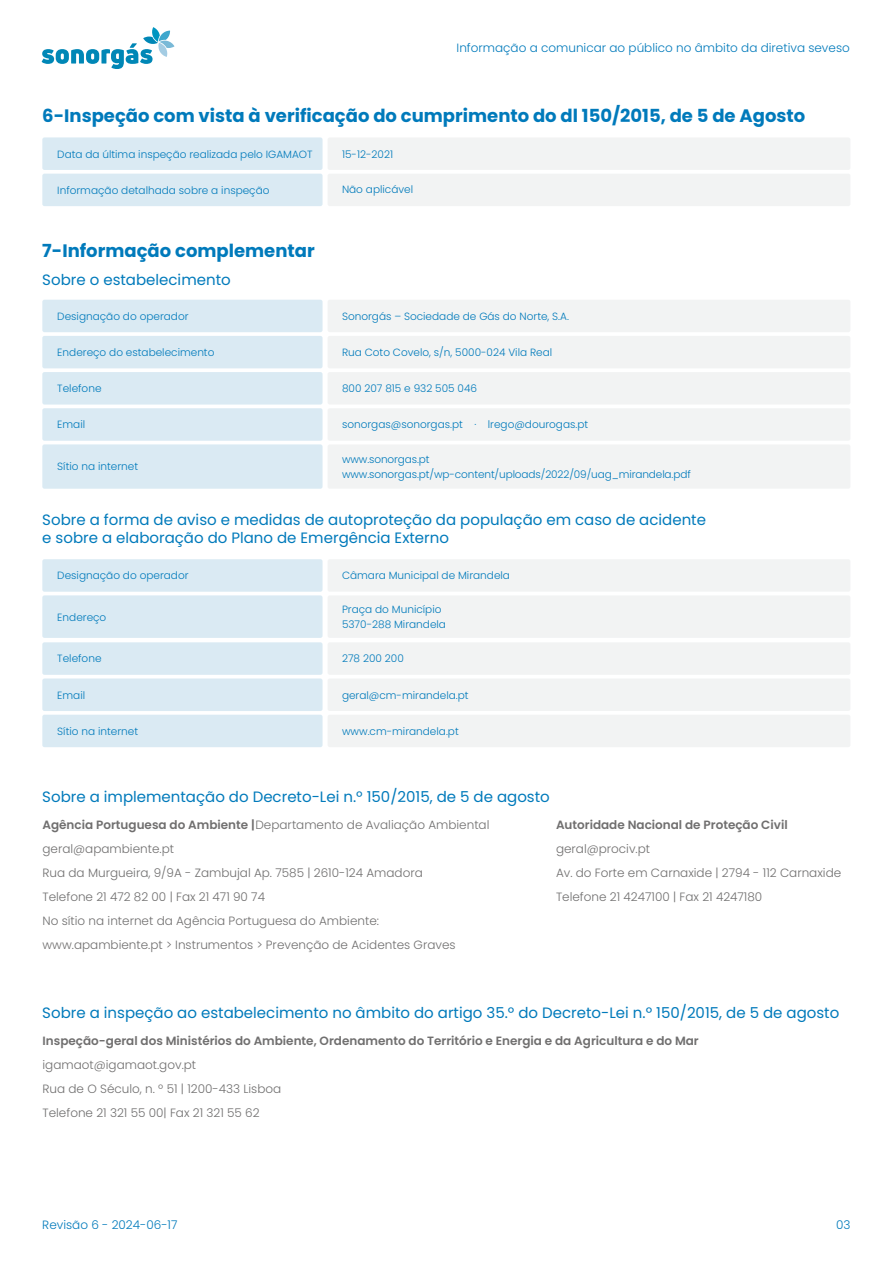
<style>
.page{position:relative;width:893px;height:1263px;background:#fff}
.page>*{position:absolute;margin:0;border:0;box-sizing:border-box;transform-origin:0 0}
.t1{font:700 18px "Poppins";color:#007abb}
.t2{font:15px/18px "Poppins";color:#007abb}
.t3{font:300 12px/24px "Poppins";color:#706f6f}
.t4{font:600 12px "Poppins";color:#706f6f}
.t5{font:300 12px "Poppins";color:#007abb}
.t6{font:300 10.5px/15px "Poppins";color:#007abb}
.s1{font-weight:600}
</style>
<div class="page">
<div style="left:42px;top:174px;width:281px;height:32px;background:#daeaf3;border-radius:2px"></div>
<div style="left:328px;top:174px;width:522px;height:32px;background:#f2f3f3;border-radius:2px"></div>
<svg style="left:42px;top:27px;width:132px;height:42px"></svg>
<div style="left:42px;top:137px;width:281px;height:33px;background:#daeaf3;border-radius:2px"></div>
<div style="left:328px;top:137px;width:522px;height:33px;background:#f2f3f3;border-radius:2px"></div>
<div style="left:42px;top:300px;width:281px;height:32px;background:#daeaf3;border-radius:2px"></div>
<div style="left:328px;top:300px;width:522px;height:32px;background:#f2f3f3;border-radius:2px"></div>
<div style="left:42px;top:336px;width:281px;height:32px;background:#daeaf3;border-radius:2px"></div>
<div style="left:328px;top:336px;width:522px;height:32px;background:#f2f3f3;border-radius:2px"></div>
<div style="left:42px;top:372px;width:281px;height:33px;background:#daeaf3;border-radius:2px"></div>
<div style="left:328px;top:372px;width:522px;height:33px;background:#f2f3f3;border-radius:2px"></div>
<div style="left:42px;top:408px;width:281px;height:33px;background:#daeaf3;border-radius:2px"></div>
<div style="left:328px;top:408px;width:522px;height:33px;background:#f2f3f3;border-radius:2px"></div>
<div style="left:42px;top:559px;width:281px;height:33px;background:#daeaf3;border-radius:2px"></div>
<div style="left:328px;top:559px;width:522px;height:33px;background:#f2f3f3;border-radius:2px"></div>
<div style="left:42px;top:595px;width:281px;height:43px;background:#daeaf3;border-radius:2px"></div>
<div style="left:328px;top:595px;width:522px;height:43px;background:#f2f3f3;border-radius:2px"></div>
<div style="left:42px;top:642px;width:281px;height:33px;background:#daeaf3;border-radius:2px"></div>
<div style="left:328px;top:642px;width:522px;height:33px;background:#f2f3f3;border-radius:2px"></div>
<div style="left:42px;top:678px;width:281px;height:33px;background:#daeaf3;border-radius:2px"></div>
<div style="left:328px;top:678px;width:522px;height:33px;background:#f2f3f3;border-radius:2px"></div>
<div style="left:42px;top:715px;width:281px;height:32px;background:#daeaf3;border-radius:2px"></div>
<div style="left:328px;top:715px;width:522px;height:32px;background:#f2f3f3;border-radius:2px"></div>
<div style="left:42px;top:444px;width:281px;height:45px;background:#daeaf3;border-radius:2px"></div>
<div style="left:328px;top:444px;width:522px;height:45px;background:#f2f3f3;border-radius:2px"></div>
<p class="t5" style="left:457px;top:41px;width:395px">Informação a comunicar ao público no âmbito da diretiva seveso</p>
<h1 class="t1" style="left:42px;top:106px;width:764px">6-Inspeção com vista à verificação do cumprimento do dl 150/2015, de 5 de Agosto</h1>
<p class="t6" style="left:57px;top:146px;width:257px">Data da última inspeção realizada pelo IGAMAOT</p>
<p class="t6" style="left:57px;top:183px;width:214px">Informação detalhada sobre a inspeção</p>
<h1 class="t1" style="left:42px;top:240px;width:274px">7-Informação complementar</h1>
<h2 class="t2" style="left:42px;top:271px;width:190px">Sobre o estabelecimento</h2>
<p class="t6" style="left:57px;top:309px;width:133px">Designação do operador</p>
<p class="t6" style="left:57px;top:345px;width:159px">Endereço do estabelecimento</p>
<p class="t6" style="left:57px;top:381px;width:46px">Telefone</p>
<p class="t6" style="left:57px;top:417px;width:29px">Email</p>
<p class="t6" style="left:342px;top:146px;width:53px">15-12-2021</p>
<p class="t6" style="left:342px;top:182px;width:73px">Não aplicável</p>
<p class="t6" style="left:342px;top:309px;width:228px">Sonorgás – Sociedade de Gás do Norte, S.A.</p>
<p class="t6" style="left:342px;top:345px;width:212px">Rua Coto Covelo, s/n, 5000-024 Vila Real</p>
<p class="t6" style="left:342px;top:381px;width:137px">800 207 815 e 932 505 046</p>
<p class="t6" style="left:342px;top:417px;width:248px">sonorgas@sonorgas.pt · lrego@dourogas.pt</p>
<p class="t6" style="left:57px;top:459px;width:82px">Sítio na internet</p>
<p class="t6" style="left:342px;top:451px;width:350px">www.sonorgas.pt www.sonorgas.pt/wp-content/uploads/2022/09/uag_mirandela.pdf</p>
<h2 class="t2" style="left:42px;top:511px;width:665px">Sobre a forma de aviso e medidas de autoproteção da população em caso de acidente e sobre a elaboração do Plano de Emergência Externo</h2>
<p class="t6" style="left:57px;top:568px;width:133px">Designação do operador</p>
<p class="t6" style="left:57px;top:609px;width:51px">Endereço</p>
<p class="t6" style="left:57px;top:651px;width:46px">Telefone</p>
<p class="t6" style="left:57px;top:687px;width:29px">Email</p>
<p class="t6" style="left:57px;top:724px;width:82px">Sítio na internet</p>
<p class="t6" style="left:342px;top:568px;width:169px">Câmara Municipal de Mirandela</p>
<p class="t6" style="left:342px;top:601px;width:106px">Praça do Município<br>5370-288 Mirandela</p>
<p class="t6" style="left:342px;top:651px;width:63px">278 200 200</p>
<p class="t6" style="left:342px;top:687px;width:128px">geral@cm-mirandela.pt</p>
<p class="t6" style="left:342px;top:724px;width:118px">www.cm-mirandela.pt</p>
<h2 class="t2" style="left:42px;top:787px;width:509px">Sobre a implementação do Decreto-Lei n.º 150/2015, de 5 de agosto</h2>
<p class="t3" style="left:43px;top:813px;width:448px"><span class="s1">Agência Portuguesa do Ambiente |</span> Departamento de Avaliação Ambiental geral@apambiente.pt<br>Rua da Murgueira, 9/9A - Zambujal Ap. 7585 | 2610-124 Amadora<br>Telefone 21 472 82 00 | Fax 21 471 90 74<br>No sítio na internet da Agência Portuguesa do Ambiente: www.apambiente.pt &gt; Instrumentos &gt; Prevenção de Acidentes Graves</p>
<p class="t4" style="left:556px;top:818px;width:233px">Autoridade Nacional de Proteção Civil</p>
<p class="t3" style="left:556px;top:837px;width:287px">geral@prociv.pt<br>Av. do Forte em Carnaxide | 2794 - 112 Carnaxide<br>Telefone 21 4247100 | Fax 21 4247180</p>
<h2 class="t2" style="left:42px;top:1003px;width:798px">Sobre a inspeção ao estabelecimento no âmbito do artigo 35.º do Decreto-Lei n.º 150/2015, de 5 de agosto</h2>
<p class="t4" style="left:43px;top:1033px;width:658px">Inspeção-geral dos Ministérios do Ambiente, Ordenamento do Território e Energia e da Agricultura e do Mar</p>
<p class="t3" style="left:43px;top:1052px;width:240px">igamaot@igamaot.gov.pt<br>Rua de O Século, n. º 51 | 1200-433 Lisboa<br>Telefone 21 321 55 00| Fax 21 321 55 62</p>
<p class="t5" style="left:42px;top:1218px;width:137px">Revisão 6 - 2024-06-17</p>
<p class="t5" style="left:836px;top:1218px;width:16px">03</p>
</div>
